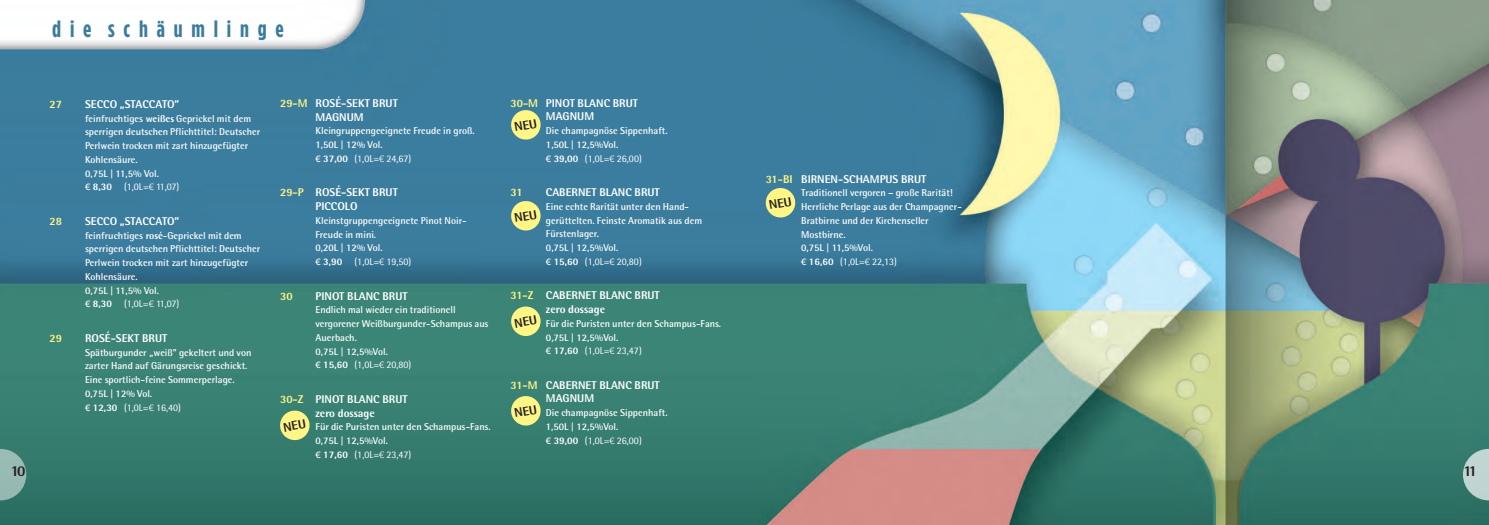
<style>
.page{position:relative;width:1489px;height:525px;background:#fff}
.page>*{position:absolute;margin:0;border:0;box-sizing:border-box;transform-origin:0 0}
.t1{font:700 23.38px "Gotham Condensed";letter-spacing:.375em;color:#3b7c9d}
.t2{font:800 15px "Rotis Semi Sans";color:#231f20}
.t3{font:800 11.25px/13.8px "Rotis Semi Sans";color:#fff}
.t4{font:800 11.25px "Rotis Semi Sans";color:#fff685}
.t5{font:700 10px/13.8px "Rotis Semi Sans";color:#fff}
.s1{font-weight:800}
.s2{font-family:"Goudy Sans IT Cby BT";font-weight:500}
.s3{font-weight:400}
.s4{font-family:"Goudy Sans IT Cby BT";font-weight:300}
.s5{color:#fff685}
</style>
<div class="page">
<img style="left:0;top:0;width:1488px;height:524px">
<svg style="left:0;top:448px;width:26px;height:52px"></svg>
<svg style="left:1462px;top:448px;width:26px;height:52px"></svg>
<svg style="left:764px;top:187px;width:32px;height:31px"></svg>
<svg style="left:510px;top:109px;width:31px;height:32px"></svg>
<svg style="left:510px;top:200px;width:31px;height:31px"></svg>
<svg style="left:510px;top:305px;width:31px;height:32px"></svg>
<svg style="left:510px;top:394px;width:31px;height:32px"></svg>
<svg style="left:279px;top:409px;width:32px;height:32px"></svg>
<h1 class="t1" style="left:52px;top:18px;width:233px">die schäumlinge</h1>
<p class="t4" style="left:50px;top:99px;width:14px">27</p>
<p class="t3" style="left:85px;top:98px;width:96px">SECCO „STACCATO”</p>
<p class="t5" style="left:85px;top:112px;width:177px">feinfruchtiges <span class="s1">weißes</span> Geprickel mit dem sperrigen deutschen Pflichttitel: Deutscher<br>Perlwein trocken mit zart hinzugefügter<br>Kohlensäure.<br>0,75L | 11,5% Vol.<br><span class="s2">¤</span> <span class="s1">8,30</span> <span class="s3">(1,0L=</span><span class="s4">¤</span> <span class="s3">11,07)</span></p>
<p class="t4" style="left:50px;top:216px;width:14px">28</p>
<p class="t3" style="left:85px;top:215px;width:96px">SECCO „STACCATO”</p>
<p class="t5" style="left:85px;top:229px;width:177px">feinfruchtiges <span class="s1">rosé</span>-Geprickel mit dem sperrigen deutschen Pflichttitel: Deutscher<br>Perlwein trocken mit zart hinzugefügter<br>Kohlensäure.<br>0,75L | 11,5% Vol.<br><span class="s2">¤</span> <span class="s1">8,30</span> <span class="s3">(1,0L=</span><span class="s4">¤</span> <span class="s3">11,07)</span></p>
<p class="t4" style="left:50px;top:333px;width:14px">29</p>
<p class="t3" style="left:85px;top:332px;width:84px">ROSÉ-SEKT BRUT</p>
<p class="t5" style="left:85px;top:346px;width:168px">Spätburgunder „weiß” gekeltert und von zarter Hand auf Gärungsreise geschickt.<br>Eine sportlich-feine Sommerperlage.<br>0,75L | 12% Vol.<br><span class="s2">¤</span> <span class="s1">12,30</span> <span class="s3">(1,0L=</span><span class="s4">¤</span> <span class="s3">16,40)</span></p>
<p class="t3" style="left:280px;top:97px;width:119px;text-align:center"><span class="s5">29-M</span> ROSÉ-SEKT BRUT<br>MAGNUM</p>
<p class="t5" style="left:315px;top:125px;width:161px">Kleingruppengeeignete Freude in groß.<br>1,50L | 12% Vol.<br><span class="s2">¤</span> <span class="s1">37,00</span> <span class="s3">(1,0L=</span><span class="s4">¤</span> <span class="s3">24,67)</span></p>
<p class="t3" style="left:280px;top:187px;width:119px;text-align:center"><span class="s5">29-P</span> ROSÉ-SEKT BRUT<br>PICCOLO</p>
<p class="t5" style="left:315px;top:214px;width:153px">Kleinstgruppengeeignete Pinot Noir-<br>Freude in mini.<br>0,20L | 12% Vol.<br><span class="s2">¤</span> <span class="s1">3,90</span> <span class="s3">(1,0L=</span><span class="s4">¤</span> <span class="s3">19,50)</span></p>
<p class="t4" style="left:280px;top:291px;width:14px">30</p>
<p class="t3" style="left:315px;top:290px;width:94px">PINOT BLANC BRUT</p>
<p class="t5" style="left:315px;top:304px;width:175px">Endlich mal wieder ein traditionell vergorener Weißburgunder-Schampus aus<br>Auerbach.<br>0,75L | 12,5%Vol.<br><span class="s2">¤</span> <span class="s1">15,60</span> <span class="s3">(1,0L=</span><span class="s4">¤</span> <span class="s3">20,80)</span></p>
<p class="t3" style="left:280px;top:393px;width:129px;text-align:center"><span class="s5">30-Z</span> PINOT BLANC BRUT zero dossage</p>
<p class="t5" style="left:315px;top:420px;width:177px">Für die Puristen unter den Schampus-Fans.<br>0,75L | 12,5%Vol.<br><span class="s2">¤</span> <span class="s1">17,60</span> <span class="s3">(1,0L=</span><span class="s4">¤</span> <span class="s3">23,47)</span></p>
<p class="t3" style="left:546px;top:97px;width:94px;text-indent:-35px"><span class="s5">30-M</span> PINOT BLANC BRUT<br>MAGNUM</p>
<p class="t5" style="left:546px;top:124px;width:123px">Die champagnöse Sippenhaft.<br>1,50L | 12,5%Vol.<br><span class="s2">¤</span> <span class="s1">39,00</span> <span class="s3">(1,0L=</span><span class="s4">¤</span> <span class="s3">26,00)</span></p>
<p class="t4" style="left:510px;top:187px;width:14px">31</p>
<p class="t3" style="left:546px;top:186px;width:115px">CABERNET BLANC BRUT</p>
<p class="t5" style="left:546px;top:200px;width:158px">Eine echte Rarität unter den Hand&shy;gerüttelten. Feinste Aromatik aus dem<br>Fürstenlager.<br>0,75L | 12,5%Vol.<br><span class="s2">¤</span> <span class="s1">15,60</span> <span class="s3">(1,0L=</span><span class="s4">¤</span> <span class="s3">20,80)</span></p>
<p class="t3" style="left:546px;top:289px;width:115px;text-indent:-35px"><span class="s5">31-Z</span> CABERNET BLANC BRUT zero dossage</p>
<p class="t5" style="left:546px;top:317px;width:177px">Für die Puristen unter den Schampus-Fans.<br>0,75L | 12,5%Vol.<br><span class="s2">¤</span> <span class="s1">17,60</span> <span class="s3">(1,0L=</span><span class="s4">¤</span> <span class="s3">23,47)</span></p>
<p class="t3" style="left:546px;top:379px;width:115px;text-indent:-35px"><span class="s5">31-M</span> CABERNET BLANC BRUT<br>MAGNUM</p>
<p class="t5" style="left:546px;top:406px;width:123px">Die champagnöse Sippenhaft.<br>1,50L | 12,5%Vol.<br><span class="s2">¤</span> <span class="s1">39,00</span> <span class="s3">(1,0L=</span><span class="s4">¤</span> <span class="s3">26,00)</span></p>
<p class="t3" style="left:765px;top:173px;width:162px"><span class="s5">31-BI</span> BIRNEN-SCHAMPUS BRUT</p>
<p class="t5" style="left:801px;top:187px;width:162px">Traditionell vergoren – große Rarität!<br>Herrliche Perlage aus der Champagner-<br>Bratbirne und der Kirchenseller<br>Mostbirne.<br>0,75L | 11,5%Vol.<br><span class="s2">¤</span> <span class="s1">16,60</span> <span class="s3">(1,0L=</span><span class="s4">¤</span> <span class="s3">22,13)</span></p>
<h2 class="t2" style="left:11px;top:465px;width:16px">10</h2>
<h2 class="t2" style="left:1463px;top:464px;width:15px">11</h2>
</div>
